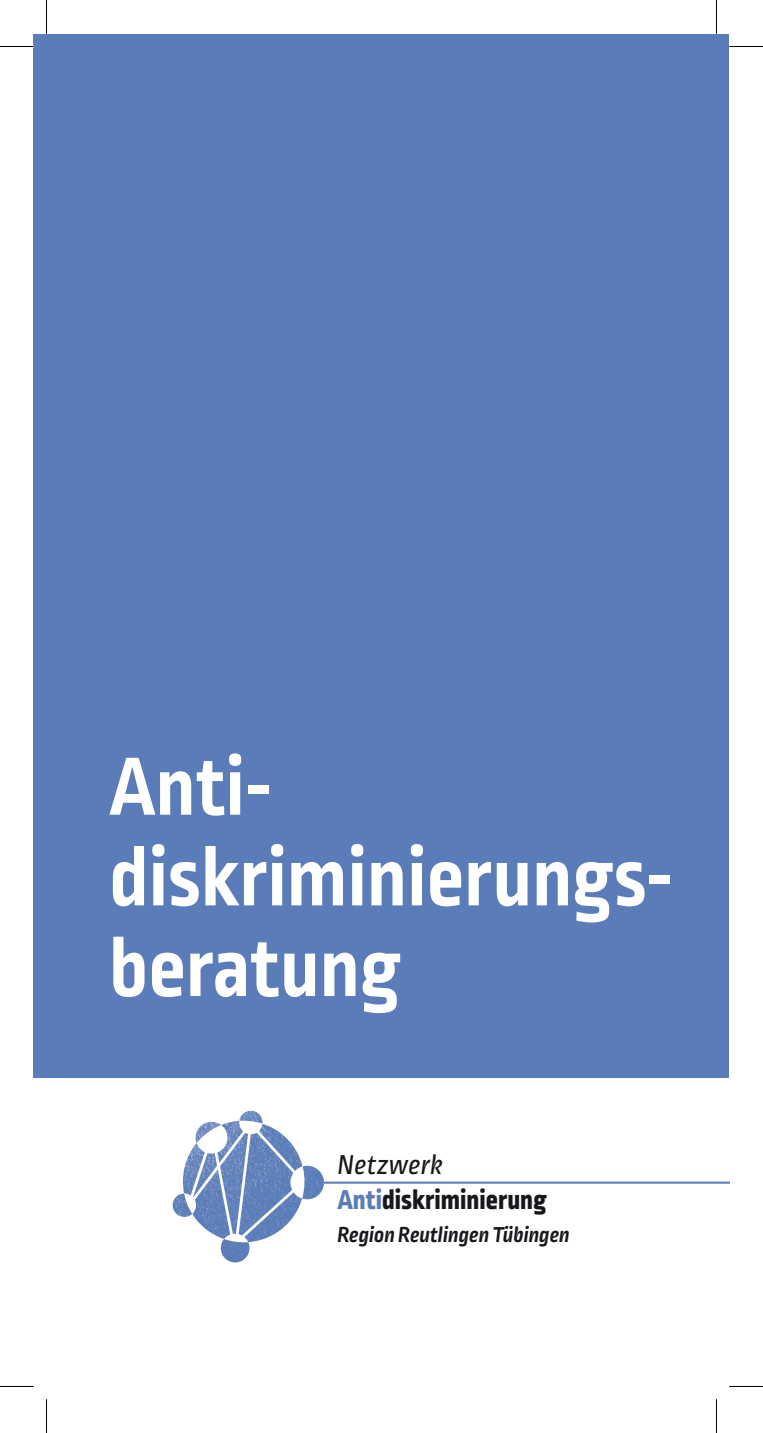
<style>
.page{position:relative;width:763px;height:1433px;background:#fff}
.page>*{position:absolute;margin:0;border:0;box-sizing:border-box;transform-origin:0 0}
.t1{font:700 86.85px/90.7px "Ropa Sans Pro";color:#fff}
.t2{font:800 28.8px/34.4px "Ropa Sans Pro";color:#1a171c}
.t3{font:italic 700 22.72px "Ropa Sans Pro";color:#1a171c}
.s1{font-weight:400;font-style:italic}
.s2{color:#5a7cb8}
</style>
<div class="page">
<div style="left:34px;top:34px;width:695px;height:1043px;background:#5a7cb8"></div>
<hr style="left:322px;top:1181px;width:407px;height:2px;background:#5a7cb8">
<svg style="left:172px;top:1110px;width:154px;height:153px"></svg>
<hr style="left:0;top:46px;width:34px;height:1px;background:#000">
<hr style="left:729px;top:46px;width:34px;height:1px;background:#000">
<hr style="left:0;top:1385px;width:34px;height:1px;background:#000">
<hr style="left:729px;top:1385px;width:34px;height:1px;background:#000">
<hr style="left:46px;top:0;width:1px;height:34px;background:#000">
<hr style="left:46px;top:1399px;width:1px;height:33px;background:#000">
<hr style="left:716px;top:0;width:1px;height:34px;background:#000">
<hr style="left:716px;top:1399px;width:1px;height:33px;background:#000">
<p class="t1" style="left:109px;top:745px;width:566px">Anti&shy;diskriminierungs&shy;beratung</p>
<p class="t2" style="left:337px;top:1149px;width:211px"><span class="s1">Netzwerk<br></span><span class="s2">Anti</span>diskriminierung</p>
<p class="t3" style="left:337px;top:1221px;width:234px">Region Reutlingen Tübingen</p>
</div>
